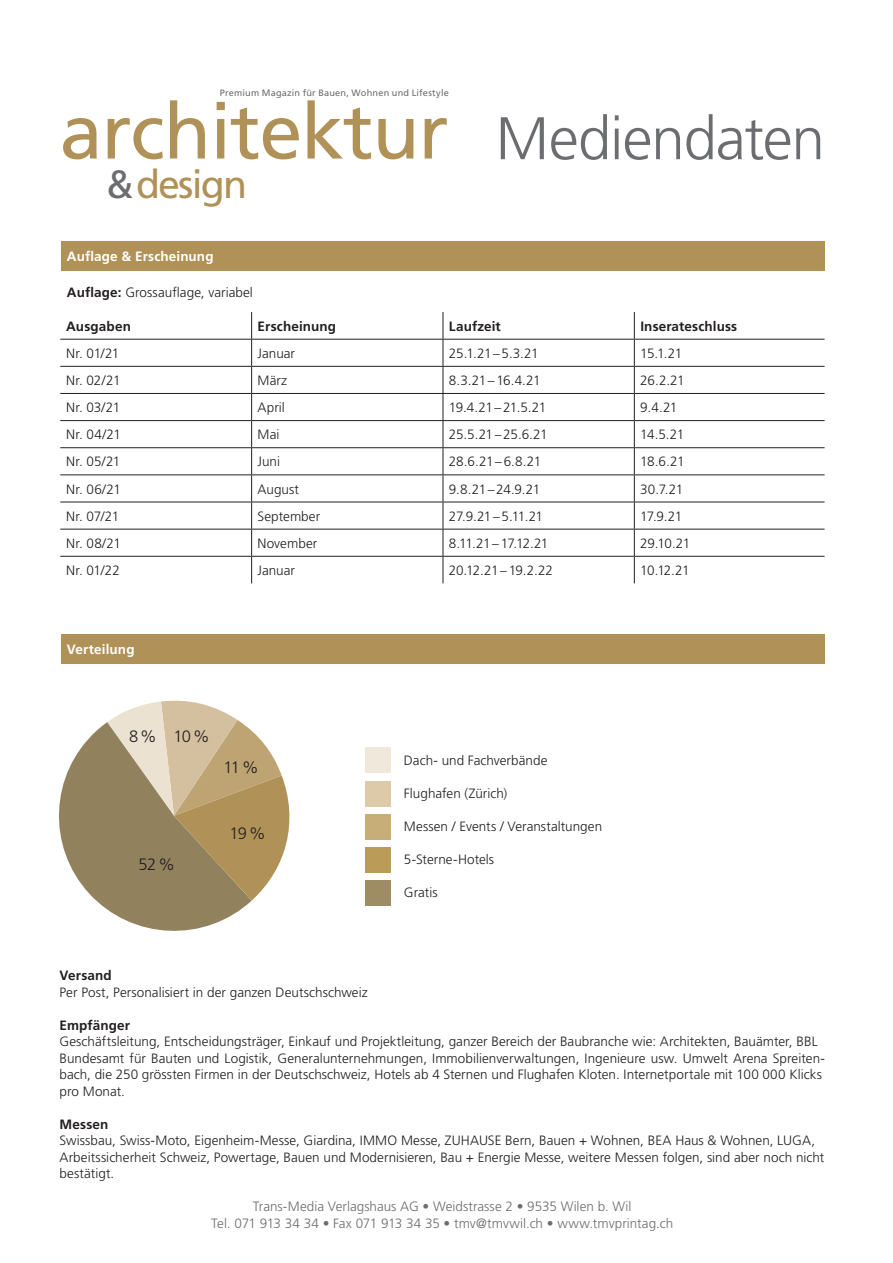
<style>
.page{position:relative;width:893px;height:1263px;background:#fff}
.page>*{position:absolute;margin:0;border:0;box-sizing:border-box;transform-origin:0 0}
.t1{font:77.55px "Frutiger LT";letter-spacing:-.015em;color:#b09258}
.t2{font:300 60px "Frutiger LT";letter-spacing:-.02em;color:#6c6d70}
.t3{font:39.3px "Frutiger LT";letter-spacing:-.045em;color:#b09258}
.t4{font:300 16.5px "Frutiger LT";letter-spacing:-.055em;color:#231f20}
.t5{font:300 13.5px/16.5px "Frutiger LT";color:#231f20}
.t6{font:300 13.5px/16.5px "Frutiger LT";color:#6c6d70;text-align:center}
.t7{font:700 13.5px "Frutiger LT";letter-spacing:.01em;color:#231f20}
.t8{font:700 13.5px "Frutiger LT";letter-spacing:.01em;color:#fff}
.t9{font:9.15px "Frutiger LT";letter-spacing:.02em;color:#6c6d70}
.s1{color:#6c6d70}
.s2{font-weight:700}
</style>
<div class="page">
<hr style="left:60px;top:339px;width:192px;height:1px;background:#231f20">
<hr style="left:252px;top:339px;width:191px;height:1px;background:#231f20">
<hr style="left:443px;top:339px;width:191px;height:1px;background:#231f20">
<hr style="left:634px;top:339px;width:191px;height:1px;background:#231f20">
<hr style="left:60px;top:366px;width:192px;height:1px;background:#231f20">
<hr style="left:252px;top:366px;width:191px;height:1px;background:#231f20">
<hr style="left:443px;top:366px;width:191px;height:1px;background:#231f20">
<hr style="left:634px;top:366px;width:191px;height:1px;background:#231f20">
<hr style="left:60px;top:393px;width:192px;height:1px;background:#231f20">
<hr style="left:252px;top:393px;width:191px;height:1px;background:#231f20">
<hr style="left:443px;top:393px;width:191px;height:1px;background:#231f20">
<hr style="left:634px;top:393px;width:191px;height:1px;background:#231f20">
<hr style="left:60px;top:420px;width:192px;height:1px;background:#231f20">
<hr style="left:252px;top:420px;width:191px;height:1px;background:#231f20">
<hr style="left:443px;top:420px;width:191px;height:1px;background:#231f20">
<hr style="left:634px;top:420px;width:191px;height:1px;background:#231f20">
<hr style="left:60px;top:447px;width:192px;height:1px;background:#231f20">
<hr style="left:252px;top:447px;width:191px;height:1px;background:#231f20">
<hr style="left:443px;top:447px;width:191px;height:1px;background:#231f20">
<hr style="left:634px;top:447px;width:191px;height:1px;background:#231f20">
<hr style="left:60px;top:474px;width:192px;height:1px;background:#231f20">
<hr style="left:252px;top:474px;width:191px;height:1px;background:#231f20">
<hr style="left:443px;top:474px;width:191px;height:1px;background:#231f20">
<hr style="left:634px;top:474px;width:191px;height:1px;background:#231f20">
<hr style="left:60px;top:502px;width:192px;height:1px;background:#231f20">
<hr style="left:252px;top:502px;width:191px;height:1px;background:#231f20">
<hr style="left:443px;top:502px;width:191px;height:1px;background:#231f20">
<hr style="left:634px;top:502px;width:191px;height:1px;background:#231f20">
<hr style="left:60px;top:529px;width:192px;height:1px;background:#231f20">
<hr style="left:252px;top:529px;width:191px;height:1px;background:#231f20">
<hr style="left:443px;top:529px;width:191px;height:1px;background:#231f20">
<hr style="left:634px;top:529px;width:191px;height:1px;background:#231f20">
<hr style="left:60px;top:556px;width:192px;height:1px;background:#231f20">
<hr style="left:252px;top:556px;width:191px;height:1px;background:#231f20">
<svg style="left:251px;top:312px;width:1px;height:271px"></svg>
<hr style="left:443px;top:556px;width:191px;height:1px;background:#231f20">
<svg style="left:443px;top:312px;width:1px;height:271px"></svg>
<hr style="left:634px;top:556px;width:191px;height:1px;background:#231f20">
<svg style="left:634px;top:312px;width:1px;height:271px"></svg>
<div style="left:61px;top:241px;width:764px;height:30px;background:#b09258"></div>
<div style="left:61px;top:634px;width:764px;height:30px;background:#b09258"></div>
<div style="left:366px;top:748px;width:25px;height:25px;background:#f0e9db"></div>
<div style="left:366px;top:781px;width:25px;height:25px;background:#dccaa8"></div>
<div style="left:366px;top:814px;width:25px;height:25px;background:#c7ad77"></div>
<div style="left:366px;top:880px;width:25px;height:25px;background:#9e8c64"></div>
<svg style="left:58px;top:722px;width:193px;height:209px;fill:#92815d"></svg>
<svg style="left:107px;top:700px;width:183px;height:201px;background:#baa884"></svg>
<div style="left:366px;top:847px;width:25px;height:25px;background:#bb9b58"></div>
<p class="t9" style="left:220px;top:88px;width:231px">Premium Magazin für Bauen, Wohnen und Lifestyle</p>
<h1 class="t1" style="left:60px;top:86px;width:391px">architektur</h1>
<h3 class="t3" style="left:106px;top:161px;width:143px"><span class="s1">&amp;</span>design</h3>
<p class="t8" style="left:67px;top:248px;width:148px">Auflage &amp; Erscheinung</p>
<p class="t5" style="left:67px;top:285px;width:187px"><span class="s2">Auflage:</span> Grossauflage, variabel</p>
<h2 class="t2" style="left:496px;top:104px;width:331px">Mediendaten</h2>
<p class="t7" style="left:66px;top:318px;width:66px">Ausgaben</p>
<p class="t7" style="left:258px;top:318px;width:80px">Erscheinung</p>
<p class="t7" style="left:449px;top:318px;width:53px">Laufzeit</p>
<p class="t7" style="left:640px;top:318px;width:98px">Inserateschluss</p>
<p class="t5" style="left:66px;top:345px;width:55px">Nr. 01/21</p>
<p class="t5" style="left:258px;top:345px;width:39px">Januar</p>
<p class="t5" style="left:449px;top:345px;width:91px">25.1.21–5.3.21</p>
<p class="t5" style="left:640px;top:345px;width:44px">15.1.21</p>
<p class="t5" style="left:66px;top:372px;width:56px">Nr. 02/21</p>
<p class="t5" style="left:258px;top:372px;width:31px">März</p>
<p class="t5" style="left:449px;top:372px;width:93px">8.3.21–16.4.21</p>
<p class="t5" style="left:640px;top:372px;width:46px">26.2.21</p>
<p class="t5" style="left:66px;top:399px;width:56px">Nr. 03/21</p>
<p class="t5" style="left:258px;top:399px;width:29px">April</p>
<p class="t5" style="left:449px;top:399px;width:99px">19.4.21–21.5.21</p>
<p class="t5" style="left:640px;top:399px;width:39px">9.4.21</p>
<p class="t5" style="left:66px;top:426px;width:56px">Nr. 04/21</p>
<p class="t5" style="left:258px;top:426px;width:23px">Mai</p>
<p class="t5" style="left:449px;top:426px;width:100px">25.5.21–25.6.21</p>
<p class="t5" style="left:640px;top:426px;width:45px">14.5.21</p>
<p class="t5" style="left:66px;top:454px;width:56px">Nr. 05/21</p>
<p class="t5" style="left:258px;top:454px;width:24px">Juni</p>
<p class="t5" style="left:449px;top:454px;width:94px">28.6.21–6.8.21</p>
<p class="t5" style="left:640px;top:454px;width:46px">18.6.21</p>
<p class="t5" style="left:66px;top:481px;width:56px">Nr. 06/21</p>
<p class="t5" style="left:258px;top:481px;width:43px">August</p>
<p class="t5" style="left:449px;top:481px;width:93px">9.8.21–24.9.21</p>
<p class="t5" style="left:640px;top:481px;width:45px">30.7.21</p>
<p class="t5" style="left:66px;top:508px;width:55px">Nr. 07/21</p>
<p class="t5" style="left:258px;top:508px;width:64px">September</p>
<p class="t5" style="left:449px;top:508px;width:96px">27.9.21–5.11.21</p>
<p class="t5" style="left:640px;top:508px;width:44px">17.9.21</p>
<p class="t5" style="left:66px;top:535px;width:56px">Nr. 08/21</p>
<p class="t5" style="left:258px;top:535px;width:61px">November</p>
<p class="t5" style="left:449px;top:535px;width:101px">8.11.21 – 17.12.21</p>
<p class="t5" style="left:640px;top:535px;width:52px">29.10.21</p>
<p class="t5" style="left:66px;top:562px;width:55px">Nr. 01/22</p>
<p class="t5" style="left:258px;top:562px;width:39px">Januar</p>
<p class="t5" style="left:449px;top:562px;width:106px">20.12.21–19.2.22</p>
<p class="t5" style="left:640px;top:562px;width:51px">10.12.21</p>
<p class="t8" style="left:67px;top:641px;width:69px">Verteilung</p>
<p class="t4" style="left:129px;top:727px;width:82px">8% 10%</p>
<p class="t4" style="left:223px;top:758px;width:37px">11%</p>
<p class="t4" style="left:138px;top:855px;width:38px">52%</p>
<p class="t4" style="left:230px;top:824px;width:37px">19%</p>
<p class="t5" style="left:404px;top:752px;width:145px">Dach- und Fachverbände</p>
<p class="t5" style="left:404px;top:785px;width:105px">Flughafen (Zürich)</p>
<p class="t5" style="left:404px;top:818px;width:200px">Messen / Events / Veranstaltungen</p>
<p class="t5" style="left:404px;top:851px;width:92px">5-Sterne-Hotels</p>
<p class="t5" style="left:404px;top:884px;width:35px">Gratis</p>
<p class="t7" style="left:60px;top:968px;width:54px">Versand</p>
<p class="t5" style="left:60px;top:984px;width:310px">Per Post, Personalisiert in der ganzen Deutschschweiz</p>
<p class="t7" style="left:60px;top:1017px;width:72px">Empfänger</p>
<p class="t5" style="left:60px;top:1034px;width:767px">Geschäftsleitung, Entscheidungsträger, Einkauf und Projektleitung, ganzer Bereich der Baubranche wie: Architekten, Bauämter, BBL Bundesamt für Bauten und Logistik, Generalunternehmungen, Immobilienverwaltungen, Ingenieure usw. Umwelt Arena Spreiten&shy;bach, die 250 grössten Firmen in der Deutschschweiz, Hotels ab 4 Sternen und Flughafen Kloten. Internetportale mit 100 000 Klicks pro Monat.</p>
<p class="t7" style="left:60px;top:1116px;width:50px">Messen</p>
<p class="t5" style="left:60px;top:1133px;width:766px">Swissbau, Swiss-Moto, Eigenheim-Messe, Giardina, IMMO Messe, ZUHAUSE Bern, Bauen + Wohnen, BEA Haus &amp; Wohnen, LUGA,<br>Arbeitssicherheit Schweiz, Powertage, Bauen und Modernisieren, Bau + Energie Messe, weitere Messen folgen, sind aber noch nicht bestätigt.</p>
<p class="t6" style="left:211px;top:1199px;width:464px">Trans-Media Verlagshaus AG • Weidstrasse 2 • 9535 Wilen b. Wil<br>Tel. 071 913 34 34 • Fax 071 913 34 35 • tmv@tmvwil.ch • www.tmvprintag.ch</p>
</div>
